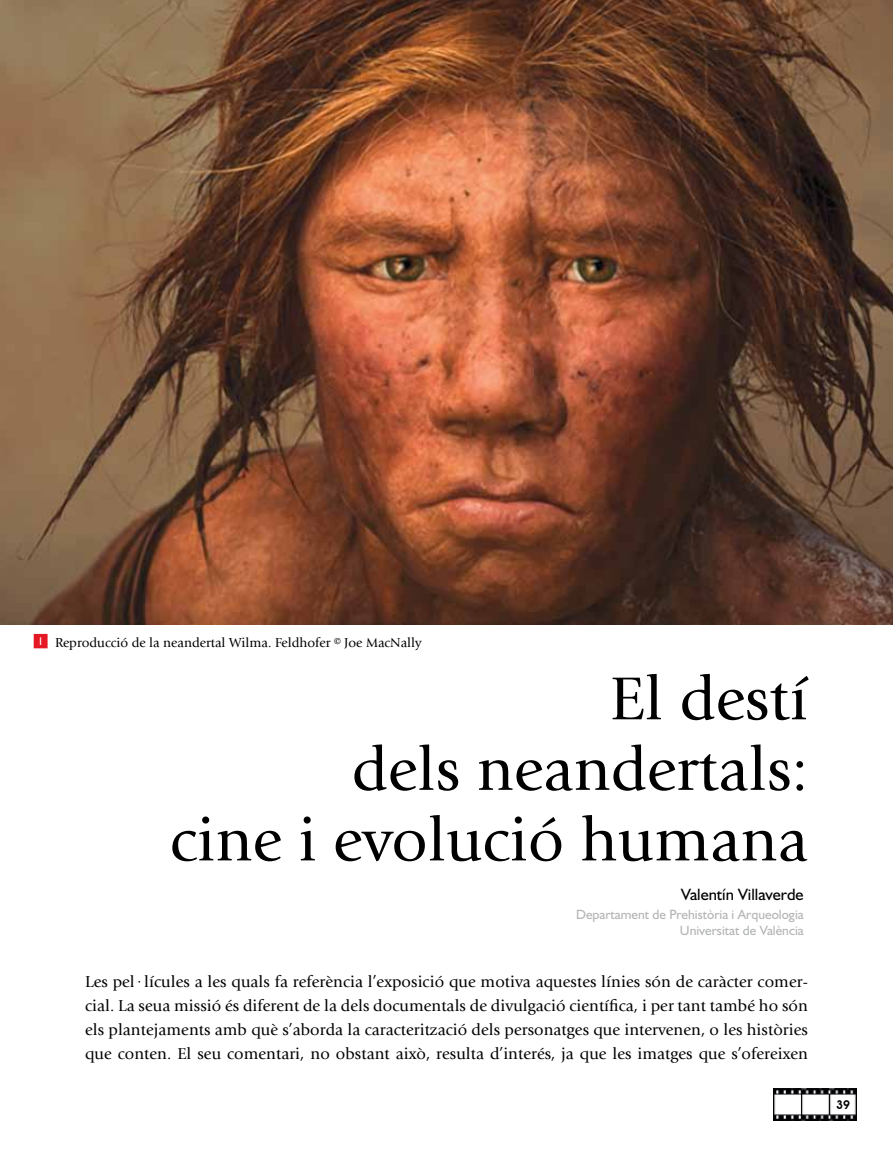
<style>
.page{position:relative;width:893px;height:1149px;background:#fff}
.page>*{position:absolute;margin:0;border:0;box-sizing:border-box;transform-origin:0 0}
.t1{font:63px/70.5px "Giovanni";color:#000;text-align:right}
.t2{font:16.5px/24px "Giovanni";letter-spacing:.005em;color:#000;text-align:justify}
.t3{font:16.5px "Humanist 521 BT";color:#000}
.t4{font:13.5px/16.2px "Humanist 521 BT";color:#b3b6b4;text-align:right}
.t5{font:13.5px "Giovanni";color:#000}
.t6{font:600 12px "Avant Garde IT Cby BT";color:#000}
.s1{font-family:"Humanist 521 BT";font-size:11.25px;color:#fff}
</style>
<div class="page">
<img style="left:773px;top:1088px;width:84px;height:32px">
<svg style="left:833px;top:1095px;width:20px;height:17px"></svg>
<div style="left:34px;top:634px;width:13px;height:13px;background:#e41925"></div>
<img style="left:0;top:0;width:893px;height:624px">
<p class="t5" style="left:38px;top:634px;width:385px"><span class="s1">1</span> Reproducció de la neandertal Wilma. Feldhofer © Joe MacNally</p>
<h1 class="t1" style="left:170px;top:663px;width:640px">El destí<br>dels neandertals:<br>cine i evolució humana</h1>
<p class="t3" style="left:681px;top:884px;width:124px">Valentín Villaverde</p>
<p class="t4" style="left:576px;top:905px;width:229px">Departament de Prehistòria i Arqueologia<br>Universitat de València</p>
<p class="t2" style="left:85px;top:969px;width:724px">Les pel·lícules a les quals fa referència l’exposició que motiva aquestes línies són de caràcter comer&shy;cial. La seua missió és diferent de la dels documentals de divulgació científica, i per tant també ho són els plantejaments amb què s’aborda la caracterització dels personatges que intervenen, o les històries que conten. El seu comentari, no obstant això, resulta d’interés, ja que les imatges que s’ofereixen</p>
<p class="t6" style="left:836px;top:1097px;width:15px">39</p>
</div>
